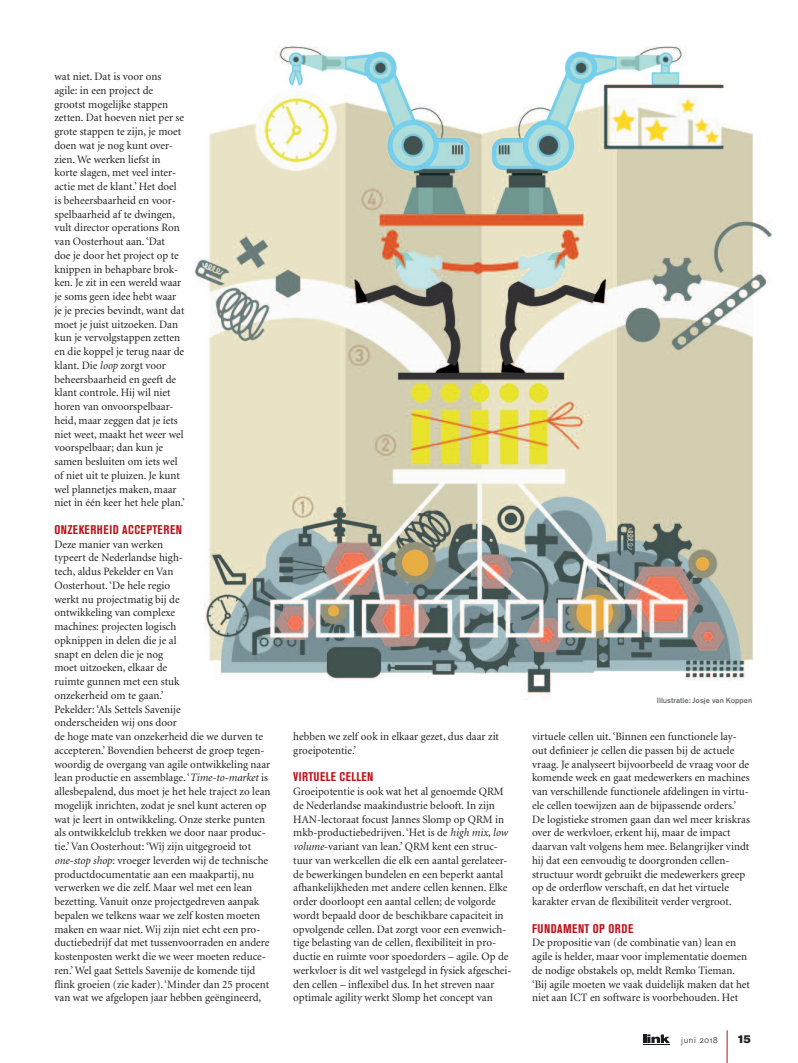
<style>
.page{position:relative;width:798px;height:1063px;background:#fff}
.page>*{position:absolute;margin:0;border:0;box-sizing:border-box;transform-origin:0 0}
.t1{font:700 condensed 12.5px "Akzidenz Grotesk BE";letter-spacing:.045em;color:#bb1018}
.t2{font:11.25px/13.8px "Minion";color:#231f20}
.t3{font:11.25px "Akzidenz Grotesk BE Super";color:#231f20}
.t4{font:300 8.75px "Akzidenz Grotesk BE";color:#231f20}
.t5{font:500 7.5px "Akzidenz Grotesk BE";color:#6c6d70}
.s1{font-style:italic}
.s2{font-family:"Akzidenz Grotesk BE Light Os F";font-weight:400}
</style>
<div class="page">
<img style="left:194px;top:46px;width:577px;height:654px">
<hr style="left:726px;top:1030px;width:1px;height:33px;background:#bb1018">
<svg style="left:643px;top:1034px;width:26px;height:11px"></svg>
<p class="t2" style="left:54px;top:71px;width:132px">wat niet. Dat is voor ons agile: in een project de grootst mogelijke stappen zetten. Dat hoeven niet per se grote stappen te zijn, je moet doen wat je nog kunt over&shy;zien. We werken liefst in korte slagen, met veel inter&shy;actie met de klant.’ Het doel is beheersbaarheid en voor&shy;spelbaarheid af te dwingen, vult director operations Ron van Oosterhout aan. ‘Dat<br>doe je door het project op te knippen in behapbare brok&shy;ken. Je zit in een wereld waar je soms geen idee hebt waar je je precies bevindt, want dat moet je juist uitzoeken. Dan kun je vervolgstappen zetten en die koppel je terug naar de klant. Die <span class="s1">loop</span> zorgt voor beheersbaarheid en geeft de klant controle. Hij wil niet horen van onvoorspelbaar&shy;heid, maar zeggen dat je iets niet weet, maakt het weer wel voorspelbaar; dan kun je samen besluiten om iets wel of niet uit te pluizen. Je kunt wel plannetjes maken, maar niet in één keer het hele plan.’</p>
<p class="t1" style="left:54px;top:525px;width:129px">ONZEKERHEID ACCEPTEREN</p>
<p class="t2" style="left:54px;top:538px;width:217px">Deze manier van werken<br>typeert de Nederlandse high-<br>tech, aldus Pekelder en Van<br>Oosterhout. ‘De hele regio<br>werkt nu projectmatig bij de<br>ontwikkeling van complexe<br>machines: projecten logisch<br>opknippen in delen die je al<br>snapt en delen die je nog<br>moet uitzoeken, elkaar de<br>ruimte gunnen met een stuk<br>onzekerheid om te gaan.’<br>Pekelder: ‘Als Settels Savenije<br>onderscheiden wij ons door<br>de hoge mate van onzekerheid die we durven te accepteren.’ Bovendien beheerst de groep tegen&shy;woordig de overgang van agile ontwikkeling naar lean productie en assemblage. ‘<span class="s1">Time-to-market</span> is allesbepalend, dus moet je het hele traject zo lean mogelijk inrichten, zodat je snel kunt acteren op wat je leert in ontwikkeling. Onze sterke punten als ontwikkelclub trekken we door naar produc&shy;tie.’Van Oosterhout: ‘Wij zijn uitgegroeid tot <span class="s1">one-stop shop</span>: vroeger leverden wij de technische productdocumentatie aan een maakpartij, nu verwerken we die zelf. Maar wel met een lean bezetting. Vanuit onze projectgedreven aanpak bepalen we telkens waar we zelf kosten moeten maken en waar niet. Wij zijn niet echt een pro&shy;ductiebedrijf dat met tussenvoorraden en andere kostenposten werkt die we weer moeten reduce&shy;ren.’ Wel gaat Settels Savenije de komende tijd flink groeien (zie kader). ‘Minder dan 25 procent van wat we afgelopen jaar hebben geëngineerd,</p>
<p class="t2" style="left:293px;top:731px;width:207px">hebben we zelf ook in elkaar gezet, dus daar zit groeipotentie.’</p>
<p class="t1" style="left:293px;top:773px;width:82px">VIRTUELE CELLEN</p>
<p class="t2" style="left:293px;top:786px;width:220px">Groeipotentie is ook wat het al genoemde QRM de Nederlandse maakindustrie belooft. In zijn HAN-lectoraat focust Jannes Slomp op QRM in mkb-productiebedrijven. ‘Het is de <span class="s1">high mix, low volume</span>-variant van lean.’ QRM kent een struc&shy;tuur van werkcellen die elk een aantal gerelateer&shy;de bewerkingen bundelen en een beperkt aantal afhankelijkheden met andere cellen kennen. Elke order doorloopt een aantal cellen; de volgorde wordt bepaald door de beschikbare capaciteit in opvolgende cellen. Dat zorgt voor een evenwich&shy;tige belasting van de cellen, flexibiliteit in pro&shy;ductie en ruimte voor spoedorders – agile. Op de werkvloer is dit wel vastgelegd in fysiek afgeschei&shy;den cellen – inflexibel dus. In het streven naar optimale agility werkt Slomp het concept van</p>
<p class="t5" style="left:656px;top:697px;width:97px">Illustratie: Josje van Koppen</p>
<p class="t2" style="left:532px;top:731px;width:219px">virtuele cellen uit. ‘Binnen een functionele lay&shy;out definieer je cellen die passen bij de actuele vraag. Je analyseert bijvoorbeeld de vraag voor de komende week en gaat medewerkers en machines van verschillende functionele afdelingen in virtu&shy;ele cellen toewijzen aan de bijpassende orders.’ De logistieke stromen gaan dan wel meer kriskras over de werkvloer, erkent hij, maar de impact daarvan valt volgens hem mee. Belangrijker vindt hij dat een eenvoudig te doorgronden cellen&shy;structuur wordt gebruikt die medewerkers greep op de orderflow verschaft, en dat het virtuele karakter ervan de flexibiliteit verder vergroot.</p>
<p class="t1" style="left:532px;top:924px;width:103px">FUNDAMENT OP ORDE</p>
<p class="t2" style="left:532px;top:937px;width:219px">De propositie van (de combinatie van) lean en agile is helder, maar voor implementatie doemen de nodige obstakels op, meldt Remko Tieman. ‘Bij agile moeten we vaak duidelijk maken dat het niet aan ICT en software is voorbehouden. Het</p>
<p class="t4" style="left:681px;top:1036px;width:38px">juni <span class="s2">2018</span></p>
<p class="t3" style="left:736px;top:1034px;width:15px">15</p>
</div>
